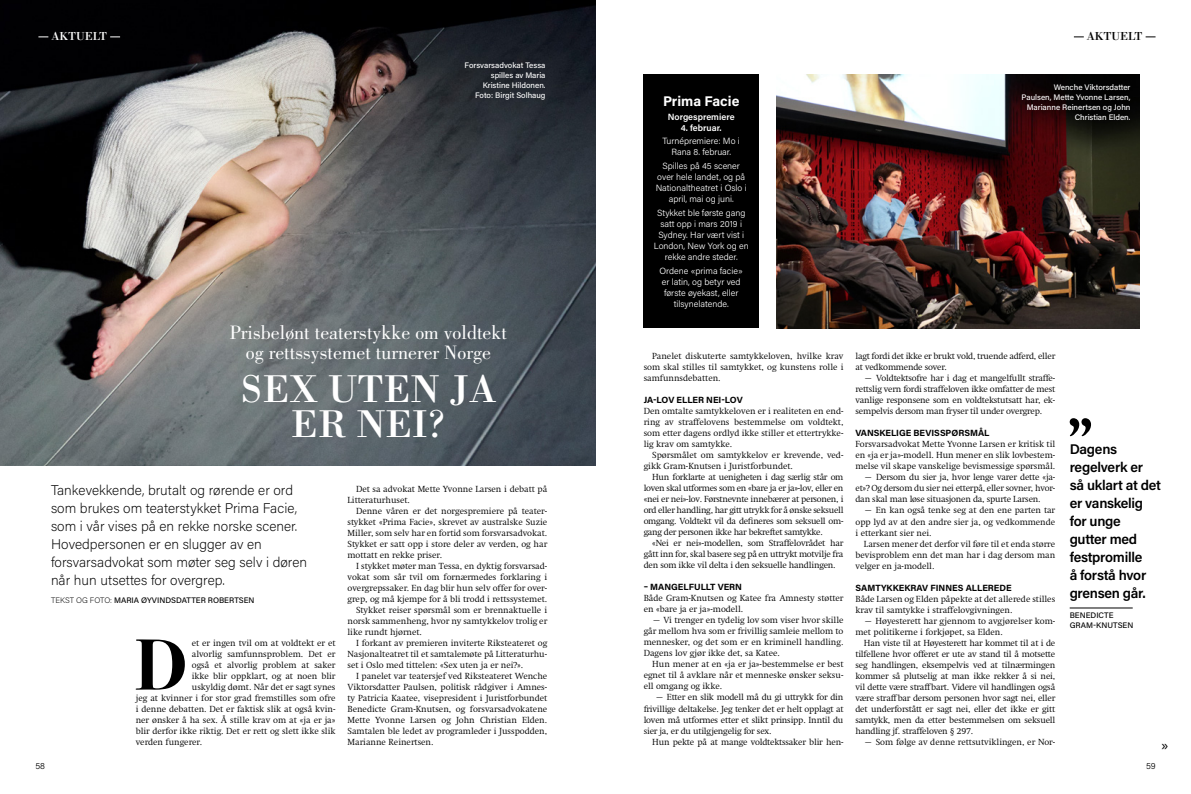
<style>
.page{position:relative;width:1191px;height:794px;background:#fff}
.page>*{position:absolute;margin:0;border:0;box-sizing:border-box;transform-origin:0 0}
.t1{font:700 72.6px "Bodoni Svty Two ITCTT";color:#000}
.t2{font:40px/35px "Bodoni Std";color:#fff;text-align:center}
.t3{font:20px/20px "Bodoni Std";color:#fff;text-align:center}
.t4{font:200 14px/18px "Acumin Pro";color:#000}
.t5{font:600 14px/18px "Acumin Pro";letter-spacing:-.02em;color:#000}
.t6{font:700 14px "Acumin Pro";letter-spacing:-.005em;color:#fff}
.t7{font:13.5px "Acumin Pro";color:#000}
.t8{font:12px "Bodoni Std";color:#000}
.t9{font:12px "Bodoni Std";color:#fff}
.t10{font:300 9px/11px "Swift LT Std";color:#000;text-align:justify}
.t11{font:300 9px/11px "Acumin Pro";color:#fff;text-align:center}
.t12{font:300 9px/11px "Swift LT Std";letter-spacing:-.02em;color:#000}
.t13{font:700 9px "Acumin Pro";letter-spacing:-.005em;color:#000}
.t14{font:600 9px "Acumin Pro";color:#fff}
.t15{font:300 9px "Acumin Pro";color:#000}
.t16{font:500 8px/10px "Acumin Pro";color:#fff;text-align:right}
.t17{font:500 8px/10px "Acumin Pro";color:#000}
.s1{font-weight:200}
</style>
<div class="page">
<svg style="left:1069px;top:418px;width:22px;height:18px"></svg>
<hr style="left:1069px;top:608px;width:63px;height:1px;background:#000">
<img style="left:776px;top:74px;width:364px;height:254px">
<img style="left:0;top:0;width:595px;height:466px">
<div style="left:643px;top:74px;width:115px;height:254px;background:#000"></div>
<h3 class="t9" style="left:51px;top:29px;width:57px">AKTUELT</h3>
<p class="t16" style="left:464px;top:60px;width:82px">Forsvarsadvokat Tessa spilles av Maria<br>Kristine Hildonen.<br>Foto: Birgit Solhaug</p>
<h3 class="t3" style="left:230px;top:322px;width:279px">Prisbelønt teaterstykke om voldtekt og rettssystemet turnerer Norge</h3>
<h2 class="t2" style="left:240px;top:371px;width:257px">SEX UTEN JA<br>ER NEI?</h2>
<h3 class="t4" style="left:51px;top:480px;width:257px">Tankevekkende, brutalt og rørende er ord som brukes om teaterstykket Prima Facie, som i vår vises på en rekke norske scener.<br>Hovedpersonen er en slugger av en forsvarsadvokat som møter seg selv i døren når hun utsettes for overgrep.</h3>
<p class="t17" style="left:51px;top:594px;width:205px"><span class="s1">TEKST OG FOTO:</span> MARIA ØYVINDSDATTER ROBERTSEN</p>
<h1 class="t1" style="left:135px;top:605px;width:53px">D</h1>
<p class="t10" style="left:192px;top:637px;width:145px">et er ingen tvil om at voldtekt er et</p>
<p class="t10" style="left:192px;top:648px;width:145px">alvorlig samfunnsproblem. Det er</p>
<p class="t10" style="left:192px;top:659px;width:145px">også et alvorlig problem at saker</p>
<p class="t10" style="left:192px;top:670px;width:145px">ikke blir oppklart, og at noen blir</p>
<p class="t10" style="left:192px;top:681px;width:145px">uskyldig dømt. Når det er sagt synes</p>
<p class="t10" style="left:136px;top:692px;width:201px">jeg at kvinner i for stor grad fremstilles som ofre</p>
<p class="t10" style="left:136px;top:703px;width:201px">i denne debatten. Det er faktisk slik at også kvin-</p>
<p class="t10" style="left:136px;top:714px;width:201px">ner ønsker å ha sex. Å stille krav om at «ja er ja»</p>
<p class="t10" style="left:136px;top:725px;width:201px">blir derfor ikke riktig. Det er rett og slett ikke slik</p>
<p class="t10" style="left:136px;top:736px;width:68px">verden fungerer.</p>
<p class="t10" style="left:347px;top:483px;width:201px;text-indent:9px">Det sa advokat Mette Yvonne Larsen i debatt på<br>Litteraturhuset.</p>
<p class="t10" style="left:347px;top:505px;width:201px;text-indent:9px">Denne våren er det norgespremiere på teater&shy;stykket «Prima Facie», skrevet av australske Suzie Miller, som selv har en fortid som forsvarsadvokat.<br>Stykket er satt opp i store deler av verden, og har mottatt en rekke priser.</p>
<p class="t10" style="left:356px;top:560px;width:193px">I stykket møter man Tessa, en dyktig forsvarsad-</p>
<p class="t10" style="left:347px;top:571px;width:201px">vokat som sår tvil om fornærmedes forklaring i</p>
<p class="t10" style="left:347px;top:582px;width:201px">overgrepssaker. En dag blir hun selv offer for over-</p>
<p class="t10" style="left:347px;top:593px;width:201px">grep, og må kjempe for å bli trodd i rettssystemet.</p>
<p class="t10" style="left:356px;top:604px;width:193px">Stykket reiser spørsmål som er brennaktuelle i</p>
<p class="t10" style="left:347px;top:615px;width:201px">norsk sammenheng, hvor ny samtykkelov trolig er</p>
<p class="t10" style="left:347px;top:626px;width:76px">like rundt hjørnet.</p>
<p class="t10" style="left:356px;top:637px;width:193px">I forkant av premieren inviterte Riksteateret og</p>
<p class="t10" style="left:347px;top:648px;width:201px">Nasjonalteatret til et samtalemøte på Litteraturhu-</p>
<p class="t10" style="left:347px;top:659px;width:177px">set i Oslo med tittelen: «Sex uten ja er nei?».</p>
<p class="t10" style="left:356px;top:670px;width:193px">I panelet var teatersjef ved Riksteateret Wenche</p>
<p class="t10" style="left:347px;top:681px;width:201px">Viktorsdatter Paulsen, politisk rådgiver i Amnes-</p>
<p class="t10" style="left:347px;top:692px;width:201px">ty Patricia Kaatee, visepresident i Juristforbundet</p>
<p class="t10" style="left:347px;top:703px;width:201px">Benedicte Gram-Knutsen, og forsvarsadvokatene</p>
<p class="t10" style="left:347px;top:714px;width:201px">Mette Yvonne Larsen og John Christian Elden.</p>
<p class="t10" style="left:347px;top:725px;width:201px">Samtalen ble ledet av programleder i Jusspodden,</p>
<p class="t10" style="left:347px;top:736px;width:88px">Marianne Reinertsen.</p>
<h3 class="t6" style="left:663px;top:91px;width:78px">Prima Facie</h3>
<p class="t14" style="left:668px;top:110px;width:68px">Norgespremiere</p>
<p class="t14" style="left:681px;top:121px;width:42px">4. februar.</p>
<p class="t11" style="left:662px;top:135px;width:79px">Turnépremiere: Mo i<br>Rana 8. februar.</p>
<p class="t11" style="left:656px;top:160px;width:92px">Spilles på 45 scener over hele landet, og på<br>Nationaltheatret i Oslo i april, mai og juni.</p>
<p class="t11" style="left:654px;top:207px;width:96px">Stykket ble første gang satt opp i mars 2019 i<br>Sydney. Har vært vist i<br>London, New York og en rekke andre steder.</p>
<p class="t11" style="left:659px;top:265px;width:85px">Ordene «prima facie» er latin, og betyr ved første øyekast, eller tilsynelatende.</p>
<h3 class="t8" style="left:1086px;top:29px;width:57px">AKTUELT</h3>
<p class="t16" style="left:1021px;top:82px;width:110px">Wenche Viktorsdatter<br>Paulsen, Mette Yvonne Larsen,<br>Marianne Reinertsen og John<br>Christian Elden.</p>
<p class="t10" style="left:643px;top:351px;width:201px;text-indent:9px">Panelet diskuterte samtykkeloven, hvilke krav som skal stilles til samtykket, og kunstens rolle i samfunnsdebatten.</p>
<p class="t13" style="left:643px;top:394px;width:100px">JA-LOV ELLER NEI-LOV</p>
<p class="t10" style="left:643px;top:406px;width:201px">Den omtalte samtykkeloven er i realiteten en end&shy;ring av straffelovens bestemmelse om voldtekt, som etter dagens ordlyd ikke stiller et ettertrykke&shy;lig krav om samtykke.</p>
<p class="t10" style="left:643px;top:450px;width:201px;text-indent:9px">Spørsmålet om samtykkelov er krevende, ved&shy;gikk Gram-Knutsen i Juristforbundet.</p>
<p class="t10" style="left:643px;top:472px;width:201px;text-indent:9px">Hun forklarte at uenigheten i dag særlig står om loven skal utformes som en «bare ja er ja»-lov, eller en «nei er nei»-lov. Førstnevnte innebærer at personen, i ord eller handling, har gitt utrykk for å ønske seksuell omgang. Voldtekt vil da defineres som seksuell om&shy;gang der personen ikke har bekreftet samtykke.</p>
<p class="t10" style="left:643px;top:538px;width:201px;text-indent:9px">«Nei er nei»-modellen, som Straffelovrådet har gått inn for, skal basere seg på en uttrykt motvilje fra den som ikke vil delta i den seksuelle handlingen.</p>
<p class="t13" style="left:643px;top:581px;width:100px">– MANGELFULLT VERN</p>
<p class="t10" style="left:643px;top:593px;width:201px">Både Gram-Knutsen og Katee fra Amnesty støtter en «bare ja er ja»-modell.</p>
<p class="t10" style="left:643px;top:615px;width:201px;text-indent:9px">– Vi trenger en tydelig lov som viser hvor skille går mellom hva som er frivillig samleie mellom to mennesker, og det som er en kriminell handling.<br>Dagens lov gjør ikke det, sa Katee.</p>
<p class="t10" style="left:643px;top:659px;width:201px;text-indent:9px">Hun mener at en «ja er ja»-bestemmelse er best egnet til å avklare når et menneske ønsker seksu&shy;ell omgang og ikke.</p>
<p class="t10" style="left:643px;top:692px;width:201px;text-indent:11px">– Etter en slik modell må du gi uttrykk for din frivillige deltakelse. Jeg tenker det er helt opplagt at loven må utformes etter et slikt prinsipp. Inntil du sier ja, er du utilgjengelig for sex.</p>
<p class="t12" style="left:652px;top:736px;width:193px">Hun pekte på at mange voldtektssaker blir hen-</p>
<p class="t12" style="left:855px;top:351px;width:201px">lagt fordi det ikke er brukt vold, truende adferd, eller at vedkommende sover.</p>
<p class="t10" style="left:855px;top:373px;width:201px;text-indent:9px">– Voldtektsofre har i dag et mangelfullt straffe&shy;rettslig vern fordi straffeloven ikke omfatter de mest vanlige responsene som en voldtekstutsatt har, ek&shy;sempelvis dersom man fryser til under overgrep.</p>
<p class="t13" style="left:855px;top:427px;width:135px">VANSKELIGE BEVISSPØRSMÅL</p>
<p class="t10" style="left:855px;top:439px;width:201px">Forsvarsadvokat Mette Yvonne Larsen er kritisk til en «ja er ja»-modell. Hun mener en slik lovbestem&shy;melse vil skape vanskelige bevismessige spørsmål.</p>
<p class="t10" style="left:855px;top:472px;width:201px;text-indent:9px">– Dersom du sier ja, hvor lenge varer dette «ja&shy;et»? Og dersom du sier nei etterpå, eller sovner, hvor&shy;dan skal man løse situasjonen da, spurte Larsen.</p>
<p class="t10" style="left:855px;top:505px;width:201px;text-indent:9px">– En kan også tenke seg at den ene parten tar opp lyd av at den andre sier ja, og vedkommende i etterkant sier nei.</p>
<p class="t10" style="left:855px;top:538px;width:201px;text-indent:9px">Larsen mener det derfor vil føre til et enda større bevisproblem enn det man har i dag dersom man velger en ja-modell.</p>
<p class="t13" style="left:855px;top:581px;width:158px">SAMTYKKEKRAV FINNES ALLEREDE</p>
<p class="t10" style="left:855px;top:593px;width:201px">Både Larsen og Elden påpekte at det allerede stilles krav til samtykke i straffelovgivningen.</p>
<p class="t10" style="left:855px;top:615px;width:201px;text-indent:9px">– Høyesterett har gjennom to avgjørelser kom&shy;met politikerne i forkjøpet, sa Elden.</p>
<p class="t10" style="left:855px;top:637px;width:201px;text-indent:9px">Han viste til at Høyesterett har kommet til at i de tilfellene hvor offeret er ute av stand til å motsette seg handlingen, eksempelvis ved at tilnærmingen kommer så plutselig at man ikke rekker å si nei, vil dette være straffbart. Videre vil handlingen også være straffbar dersom personen hvor sagt nei, eller det underforstått er sagt nei, eller det ikke er gitt samtykk, men da etter bestemmelsen om seksuell handling jf. straffeloven § 297.</p>
<p class="t10" style="left:864px;top:736px;width:193px">– Som følge av denne rettsutviklingen, er Nor-</p>
<h3 class="t5" style="left:1069px;top:440px;width:93px">Dagens regelverk er<br>så uklart at det er vanskelig for unge gutter med festpromille<br>å forstå hvor grensen går.</h3>
<p class="t17" style="left:1069px;top:610px;width:65px">BENEDICTE<br>GRAM-KNUTSEN</p>
<h3 class="t7" style="left:1161px;top:736px;width:9px">»</h3>
<p class="t15" style="left:35px;top:760px;width:11px">58</p>
<p class="t15" style="left:1146px;top:760px;width:11px">59</p>
</div>
